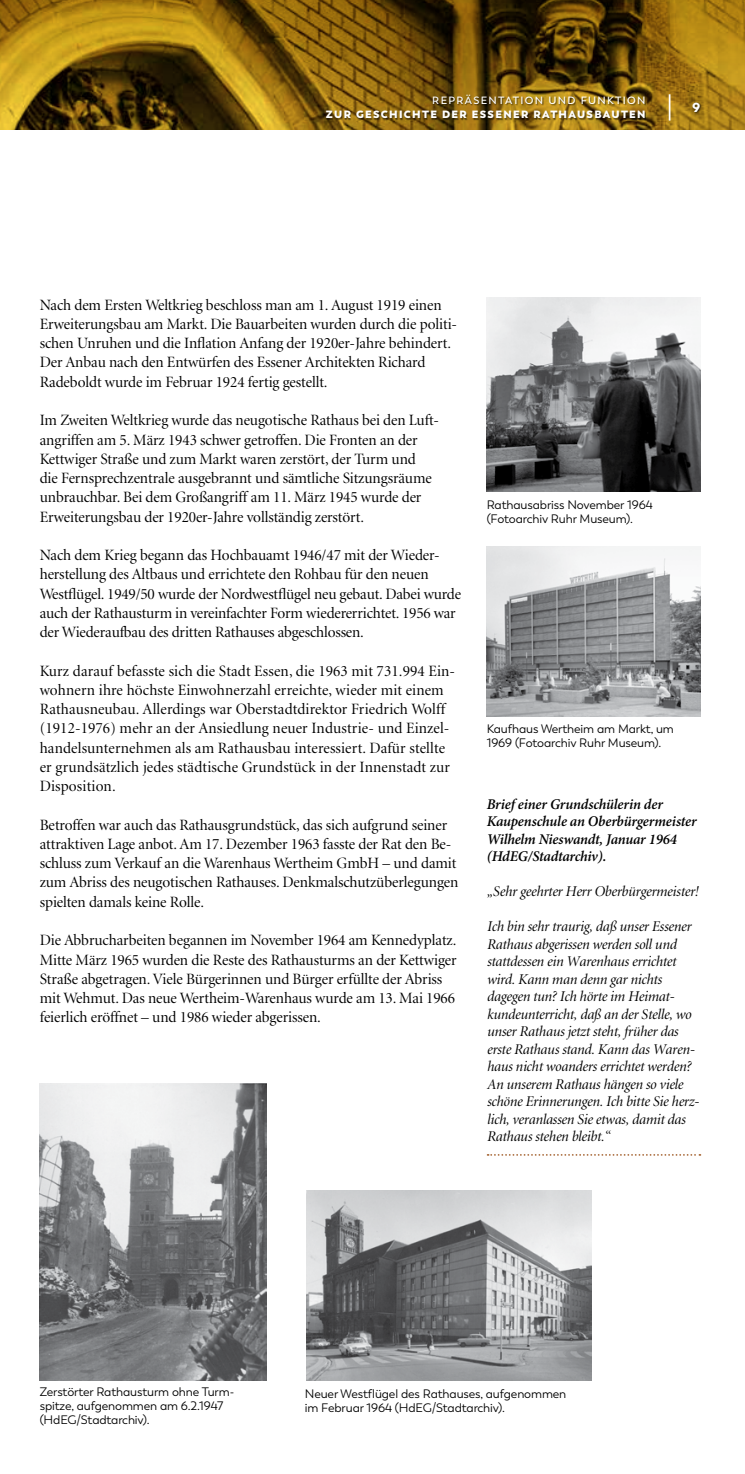
<style>
.page{position:relative;width:745px;height:1474px;background:#fff}
.page>*{position:absolute;margin:0;border:0;box-sizing:border-box;transform-origin:0 0}
.t1{font:15.75px/19.2px "Minion Display";letter-spacing:-.005em;color:#000}
.t2{font:italic 14.88px/17.5px "Minion Display";letter-spacing:-.01em;color:#000}
.t3{font:italic 600 14.88px/17.5px "Minion Pro";letter-spacing:-.015em;color:#000}
.t4{font:14px "Archive";color:#fff}
.t5{font:12.25px/14px "Trenda";letter-spacing:-.01em;color:#000}
.t6{font:800 10.5px "Trenda";letter-spacing:.125em;color:#fff}
.t7{font:600 10.5px "Trenda";letter-spacing:.125em;color:#fff}
</style>
<div class="page">
<svg style="left:0;top:0;width:744px;height:129px;background:#79590d"></svg>
<img style="left:306px;top:1190px;width:284px;height:190px">
<img style="left:40px;top:1083px;width:226px;height:297px">
<img style="left:486px;top:547px;width:213px;height:169px">
<img style="left:486px;top:298px;width:213px;height:194px">
<div style="left:326px;top:95px;width:319px;height:26px;background:#000;opacity:.5"></div>
<div style="left:691px;top:102px;width:10px;height:12px;background:#000;opacity:.75"></div>
<hr style="left:668px;top:94px;width:2px;height:27px;background:#fff">
<svg style="left:487px;top:1154px;width:213px;height:1px"></svg>
<p class="t7" style="left:432px;top:94px;width:215px">REPRÄSENTATION UND FUNKTION</p>
<p class="t6" style="left:325px;top:108px;width:321px">ZUR GESCHICHTE DER ESSENER RATHAUSBAUTEN</p>
<p class="t4" style="left:691px;top:99px;width:10px">9</p>
<p class="t1" style="left:40px;top:296px;width:418px">Nach dem Ersten Weltkrieg beschloss man am 1. August 1919 einen Erweiterungsbau am Markt. Die Bauarbeiten wurden durch die politi&shy;schen Unruhen und die Inflation Anfang der 1920er-Jahre behindert.<br>Der Anbau nach den Entwürfen des Essener Architekten Richard Radeboldt wurde im Februar 1924 fertig gestellt.</p>
<p class="t1" style="left:40px;top:411px;width:399px">Im Zweiten Weltkrieg wurde das neugotische Rathaus bei den Luft&shy;angriffen am 5. März 1943 schwer getroffen. Die Fronten an der Kettwiger Straße und zum Markt waren zerstört, der Turm und die Fernsprechzentrale ausgebrannt und sämtliche Sitzungsräume unbrauchbar. Bei dem Großangriff am 11. März 1945 wurde der Erweiterungsbau der 1920er-Jahre vollständig zerstört.</p>
<p class="t1" style="left:40px;top:546px;width:422px">Nach dem Krieg begann das Hochbauamt 1946/47 mit der Wieder&shy;herstellung des Altbaus und errichtete den Rohbau für den neuen Westflügel. 1949/50 wurde der Nordwestflügel neu gebaut. Dabei wurde auch der Rathausturm in vereinfachter Form wiedererrichtet. 1956 war der Wiederaufbau des dritten Rathauses abgeschlossen.</p>
<p class="t1" style="left:40px;top:661px;width:416px">Kurz darauf befasste sich die Stadt Essen, die 1963 mit 731.994 Ein&shy;wohnern ihre höchste Einwohnerzahl erreichte, wieder mit einem Rathausneubau. Allerdings war Oberstadtdirektor Friedrich Wolff (1912-1976) mehr an der Ansiedlung neuer Industrie- und Einzel&shy;handelsunternehmen als am Rathausbau interessiert. Dafür stellte er grundsätzlich jedes städtische Grundstück in der Innenstadt zur Disposition.</p>
<p class="t1" style="left:40px;top:815px;width:420px">Betroffen war auch das Rathausgrundstück, das sich aufgrund seiner attraktiven Lage anbot. Am 17. Dezember 1963 fasste der Rat den Be&shy;schluss zum Verkauf an die Warenhaus Wertheim GmbH – und damit zum Abriss des neugotischen Rathauses. Denkmalschutzüberlegungen spielten damals keine Rolle.</p>
<p class="t1" style="left:40px;top:931px;width:418px">Die Abbrucharbeiten begannen im November 1964 am Kennedyplatz.<br>Mitte März 1965 wurden die Reste des Rathausturms an der Kettwiger Straße abgetragen. Viele Bürgerinnen und Bürger erfüllte der Abriss mit Wehmut. Das neue Wertheim-Warenhaus wurde am 13. Mai 1966 feierlich eröffnet – und 1986 wieder abgerissen.</p>
<p class="t5" style="left:486px;top:498px;width:167px">Rathausabriss November 1964 (Fotoarchiv Ruhr Museum).</p>
<p class="t5" style="left:486px;top:722px;width:188px">Kaufhaus Wertheim am Markt, um<br>1969 (Fotoarchiv Ruhr Museum).</p>
<p class="t3" style="left:486px;top:796px;width:211px">Brief einer Grundschülerin der<br>Kaupenschule an Oberbürgermeister<br>Wilhelm Nieswandt, Januar 1964 (HdEG/Stadtarchiv).</p>
<p class="t2" style="left:486px;top:883px;width:213px">„Sehr geehrter Herr Oberbürgermeister!</p>
<p class="t2" style="left:486px;top:918px;width:214px">Ich bin sehr traurig, daß unser Essener Rathaus abgerissen werden soll und stattdessen ein Warenhaus errichtet wird. Kann man denn gar nichts dagegen tun? Ich hörte im Heimat&shy;kundeunterricht, daß an der Stelle, wo unser Rathaus jetzt steht, früher das erste Rathaus stand. Kann das Waren&shy;haus nicht woanders errichtet werden?<br>An unserem Rathaus hängen so viele schöne Erinnerungen. Ich bitte Sie herz&shy;lich, veranlassen Sie etwas, damit das Rathaus stehen bleibt.“</p>
<p class="t5" style="left:40px;top:1385px;width:196px">Zerstörter Rathausturm ohne Turm&shy;spitze, aufgenommen am 6.2.1947 (HdEG/Stadtarchiv).</p>
<p class="t5" style="left:304px;top:1386px;width:263px">Neuer Westflügel des Rathauses, aufgenommen im Februar 1964 (HdEG/Stadtarchiv).</p>
</div>
